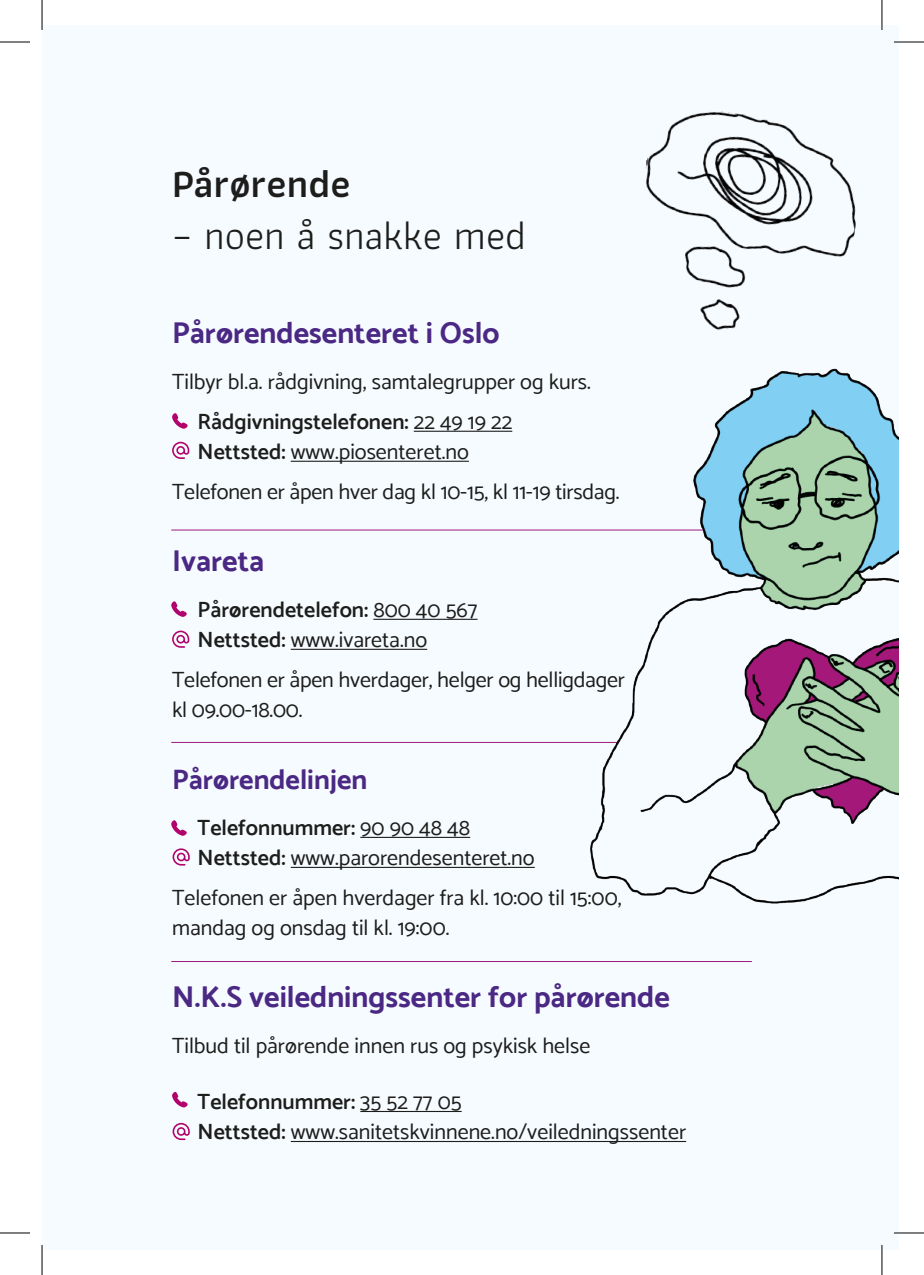
<style>
.page{position:relative;width:924px;height:1275px;background:#fff}
.page>*{position:absolute;margin:0;border:0;box-sizing:border-box;transform-origin:0 0}
.t1{font:40px "Athiti";color:#1d1d1b}
.t2{font:600 40px "Athiti";color:#1d1d1b}
.t3{font:700 30px "Catamaran";color:#4a2884}
.t4{font:700 28px "Catamaran";color:#4a2884}
.t5{font:22px/30px "Catamaran";color:#1d1d1b}
.t6{font:600 22px "Catamaran";color:#1d1d1b}
.s1{font-weight:400}
.s2{font-weight:600}
</style>
<div class="page">
<div style="left:42px;top:25px;width:856px;height:1225px;background:#f6fbff"></div>
<hr style="left:413px;top:431px;width:99px;height:1px;background:#1d1d1b">
<hr style="left:290px;top:461px;width:178px;height:1px;background:#1d1d1b">
<hr style="left:373px;top:619px;width:104px;height:1px;background:#1d1d1b">
<hr style="left:290px;top:649px;width:137px;height:1px;background:#1d1d1b">
<hr style="left:360px;top:837px;width:110px;height:1px;background:#1d1d1b">
<hr style="left:290px;top:867px;width:244px;height:1px;background:#1d1d1b">
<hr style="left:360px;top:1111px;width:101px;height:1px;background:#1d1d1b">
<hr style="left:291px;top:1141px;width:394px;height:1px;background:#1d1d1b">
<svg style="left:172px;top:413px;width:16px;height:16px"></svg>
<svg style="left:171px;top:601px;width:16px;height:16px"></svg>
<svg style="left:171px;top:820px;width:16px;height:15px"></svg>
<svg style="left:172px;top:1092px;width:16px;height:15px"></svg>
<svg style="left:172px;top:630px;width:17px;height:18px"></svg>
<svg style="left:172px;top:442px;width:17px;height:17px"></svg>
<svg style="left:172px;top:848px;width:18px;height:17px"></svg>
<svg style="left:172px;top:1122px;width:18px;height:18px"></svg>
<hr style="left:171px;top:530px;width:580px;height:1px;background:#9e1a7a">
<hr style="left:171px;top:742px;width:447px;height:1px;background:#9e1a7a">
<hr style="left:171px;top:961px;width:580px;height:1px;background:#9e1a7a">
<img style="left:590px;top:368px;width:308px;height:535px">
<img style="left:645px;top:111px;width:211px;height:220px">
<hr style="left:893px;top:41px;width:30px;height:2px;background:#fff">
<hr style="left:893px;top:1231px;width:30px;height:3px;background:#fff">
<hr style="left:880px;top:0;width:2px;height:30px;background:#fff">
<hr style="left:880px;top:1245px;width:2px;height:30px;background:#fff">
<hr style="left:0;top:42px;width:30px;height:1px;background:#000">
<hr style="left:893px;top:42px;width:30px;height:1px;background:#000">
<hr style="left:0;top:1232px;width:30px;height:1px;background:#000">
<hr style="left:893px;top:1232px;width:30px;height:1px;background:#000">
<hr style="left:42px;top:0;width:1px;height:30px;background:#000">
<hr style="left:42px;top:1245px;width:1px;height:30px;background:#000">
<hr style="left:881px;top:0;width:1px;height:30px;background:#000">
<hr style="left:881px;top:1245px;width:1px;height:30px;background:#000">
<p class="t2" style="left:172px;top:153px;width:180px">Pårørende</p>
<p class="t1" style="left:172px;top:206px;width:355px">– noen å snakke med</p>
<p class="t3" style="left:172px;top:315px;width:329px">Pårørendesenteret i Oslo</p>
<p class="t5" style="left:172px;top:366px;width:420px">Tilbyr bl.a. rådgivning, samtalegrupper og kurs.</p>
<p class="t6" style="left:197px;top:408px;width:316px">Rådgivningstelefonen: <span class="s1">22 49 19 22</span></p>
<p class="t5" style="left:197px;top:436px;width:273px"><span class="s2">Nettsted:</span> www.piosenteret.no</p>
<p class="t5" style="left:172px;top:476px;width:448px">Telefonen er åpen hver dag kl 10-15, kl 11-19 tirsdag.</p>
<p class="t3" style="left:172px;top:543px;width:94px">Ivareta</p>
<p class="t6" style="left:197px;top:596px;width:281px">Pårørendetelefon: <span class="s1">800 40 567</span></p>
<p class="t5" style="left:197px;top:624px;width:231px"><span class="s2">Nettsted:</span> www.ivareta.no</p>
<p class="t5" style="left:172px;top:664px;width:454px">Telefonen er åpen hverdager, helger og helligdager kl 09.00-18.00.</p>
<p class="t4" style="left:172px;top:763px;width:197px">Pårørendelinjen</p>
<p class="t6" style="left:197px;top:814px;width:274px">Telefonnummer: <span class="s1">90 90 48 48</span></p>
<p class="t5" style="left:197px;top:842px;width:338px"><span class="s2">Nettsted:</span> www.parorendesenteret.no</p>
<p class="t5" style="left:172px;top:882px;width:450px">Telefonen er åpen hverdager fra kl. 10:00 til 15:00,</p>
<p class="t5" style="left:172px;top:912px;width:279px">mandag og onsdag til kl. 19:00.</p>
<p class="t3" style="left:172px;top:979px;width:499px">N.K.S veiledningssenter for pårørende</p>
<p class="t5" style="left:172px;top:1030px;width:419px">Tilbud til pårørende innen rus og psykisk helse</p>
<p class="t6" style="left:197px;top:1088px;width:265px">Telefonnummer: <span class="s1">35 52 77 05</span></p>
<p class="t5" style="left:197px;top:1116px;width:490px"><span class="s2">Nettsted:</span> www.sanitetskvinnene.no/veiledningssenter</p>
</div>
